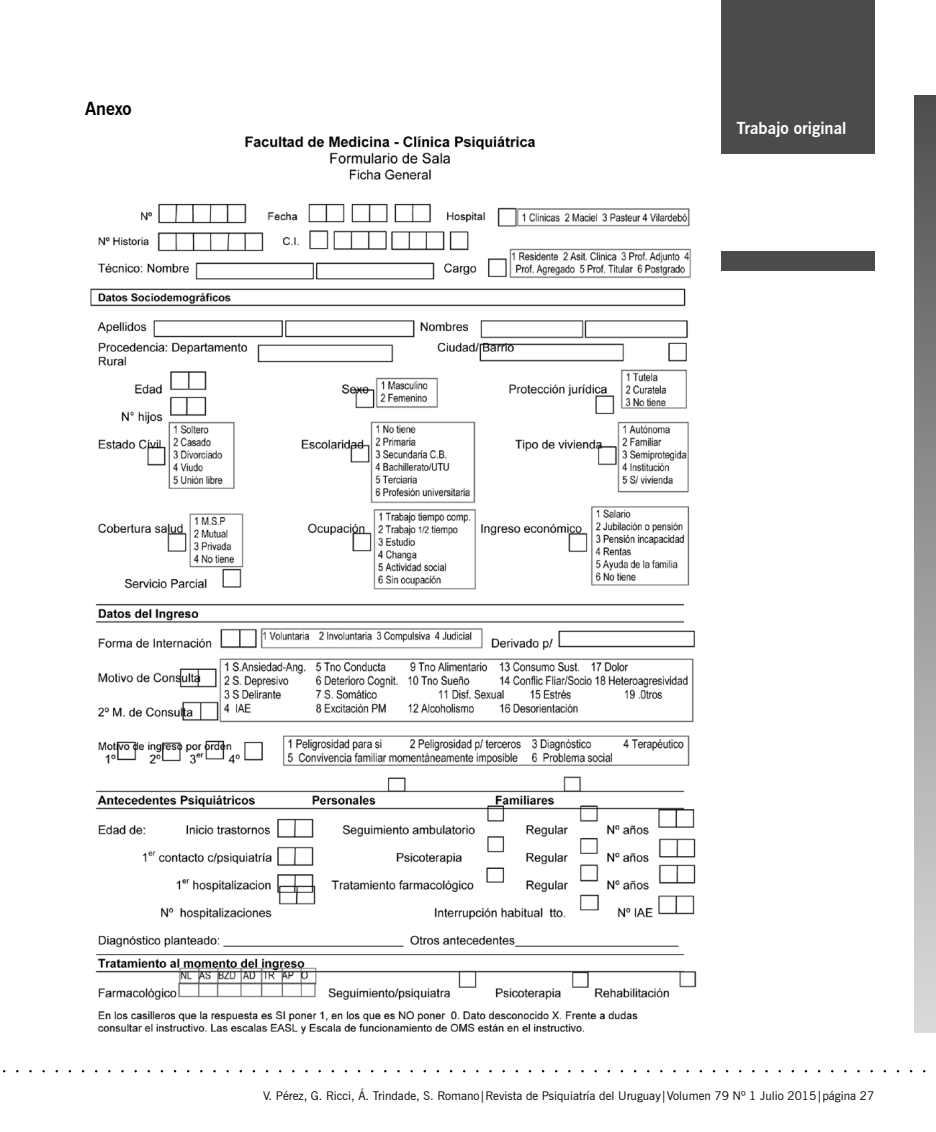
<style>
.page{position:relative;width:936px;height:1132px;background:#fff}
.page>*{position:absolute;margin:0;border:0;box-sizing:border-box;transform-origin:0 0}
.t1{font:700 18px "News Gothic BT";letter-spacing:-.01em;color:#000}
.t2{font:700 16.5px "News Gothic BT";color:#fff}
.t3{font:12px "News Gothic BT";color:#000}
</style>
<div class="page">
<div style="left:721px;top:251px;width:153px;height:20px;background:#4b4b4d"></div>
<div style="left:914px;top:95px;width:21px;height:936px;background:linear-gradient(to bottom,#505053,#dcddde)"></div>
<div style="left:721px;top:0;width:153px;height:154px;background:#4b4b4d"></div>
<img style="left:90px;top:136px;width:607px;height:899px">
<h1 class="t1" style="left:85px;top:97px;width:48px">Anexo</h1>
<h2 class="t2" style="left:736px;top:118px;width:111px">Trabajo original</h2>
<p class="t3" style="left:263px;top:1087px;width:612px">V. Pérez, G. Ricci, Á. Trindade, S. Romano|Revista de Psiquiatría del Uruguay|Volumen 79 Nº 1 Julio 2015|página 27</p>
</div>
